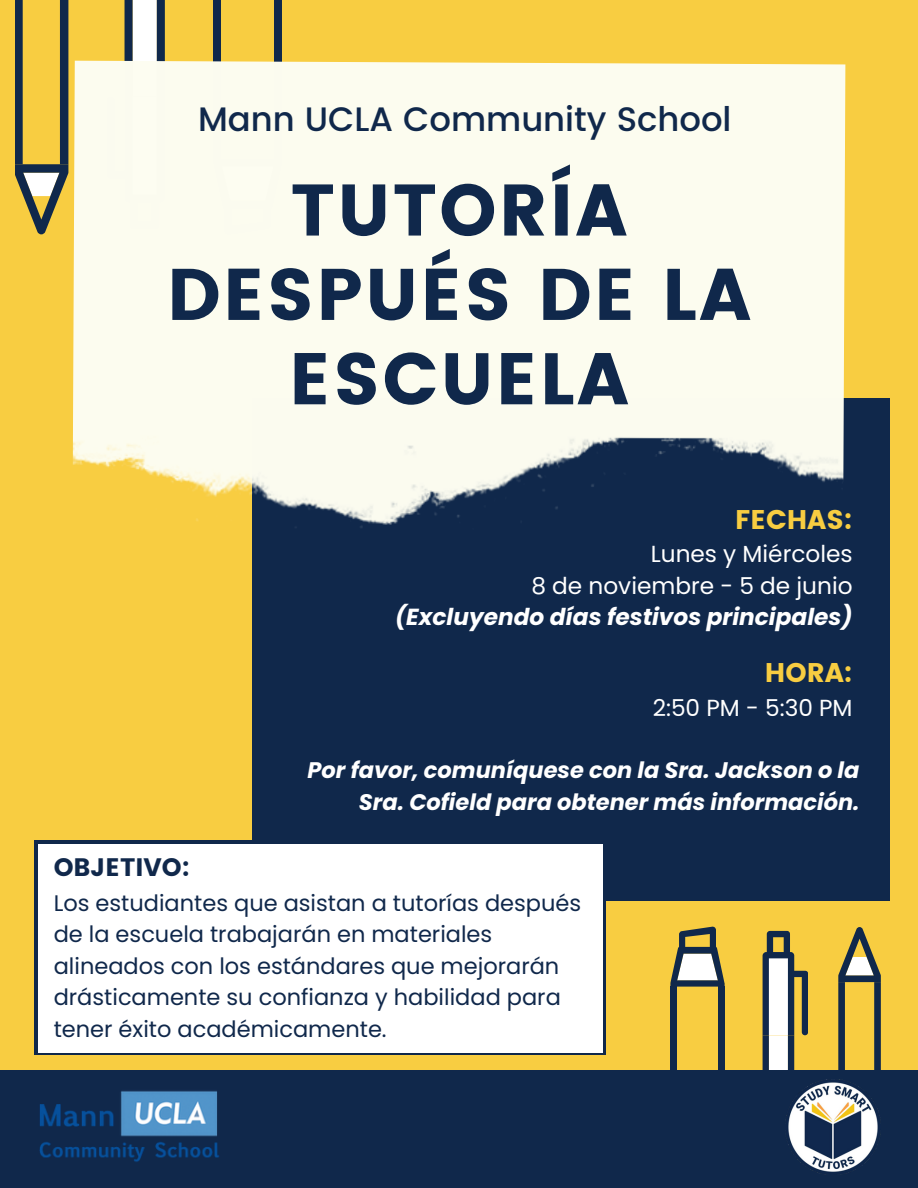
<style>
.page{position:relative;width:918px;height:1188px;background:#f8cd41}
.page>*{position:absolute;margin:0;border:0;box-sizing:border-box;transform-origin:0 0}
.t1{font:72.9px/84.3px "Poppins";letter-spacing:.03em;color:#10284b;text-align:center}
.t2{font:500 33.9px "Poppins";color:#10284b}
.t3{font:27px "Poppins";color:#f8cd41}
.t4{font:25.2px "Poppins";color:#10284b}
.t5{font:23.25px "Poppins";color:#fff}
.t6{font:italic 700 23.25px "Poppins";color:#fff}
.t7{font:22.5px/31.5px "Poppins";color:#10284b}
.t8{font:italic 700 22.5px/31.5px "Poppins";color:#fff;text-align:right}
</style>
<div class="page">
<div style="left:252px;top:398px;width:638px;height:503px;background:#10284b"></div>
<svg style="left:15px;top:0;width:53px;height:234px"></svg>
<svg style="left:107px;top:0;width:57px;height:61px"></svg>
<div style="left:274px;top:0;width:8px;height:159px;background:#10284b"></div>
<div style="left:214px;top:0;width:7px;height:159px;background:#10284b"></div>
<img style="left:73px;top:61px;width:772px;height:467px">
<svg style="left:35px;top:840px;width:571px;height:215px;fill:#10284b"></svg>
<div style="left:38px;top:844px;width:564px;height:208px;background:#fff"></div>
<svg style="left:839px;top:927px;width:41px;height:144px"></svg>
<svg style="left:763px;top:931px;width:45px;height:140px"></svg>
<div style="left:671px;top:987px;width:6px;height:176px;background:#10284b"></div>
<div style="left:718px;top:987px;width:6px;height:176px;background:#10284b"></div>
<svg style="left:671px;top:927px;width:53px;height:60px"></svg>
<div style="left:0;top:1071px;width:918px;height:117px;background:#10284b"></div>
<img style="left:785px;top:1079px;width:96px;height:96px">
<img style="left:39px;top:1091px;width:181px;height:71px">
<p class="t2" style="left:198px;top:100px;width:535px">Mann UCLA Community School</p>
<p class="t1" style="left:167px;top:168px;width:586px">TUTORÍA<br>DESPUÉS DE LA<br>ESCUELA</p>
<p class="t3" style="left:735px;top:503px;width:119px">FECHAS:</p>
<p class="t5" style="left:651px;top:538px;width:203px">Lunes y Miércoles</p>
<p class="t5" style="left:531px;top:569px;width:323px">8 de noviembre - 5 de junio</p>
<p class="t6" style="left:395px;top:601px;width:459px">(Excluyendo días festivos principales)</p>
<p class="t3" style="left:765px;top:657px;width:89px">HORA:</p>
<p class="t5" style="left:653px;top:691px;width:201px">2:50 PM - 5:30 PM</p>
<p class="t8" style="left:308px;top:755px;width:553px">Por favor, comuníquese con la Sra. Jackson o la<br>Sra. Cofield para obtener más información.</p>
<p class="t4" style="left:54px;top:852px;width:138px">OBJETIVO:</p>
<p class="t7" style="left:54px;top:887px;width:529px">Los estudiantes que asistan a tutorías después de la escuela trabajarán en materiales alineados con los estándares que mejorarán drásticamente su confianza y habilidad para tener éxito académicamente.</p>
</div>
